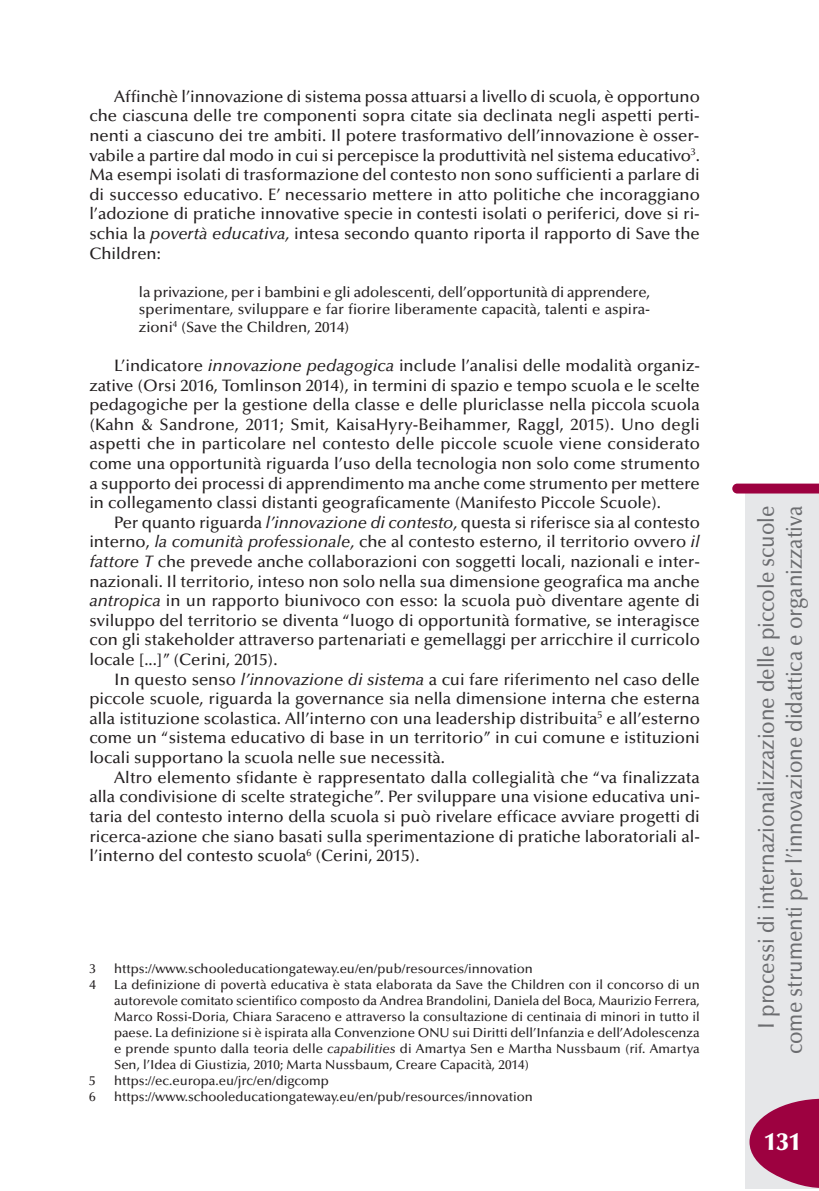
<style>
.page{position:relative;width:819px;height:1191px;background:#fff}
.page>*{position:absolute;margin:0;border:0;box-sizing:border-box;transform-origin:0 0}
.t1{font:900 24.5px "Optima";color:#fff}
.t2{font:500 22.75px/28px "Optima";color:#6c6d70;text-align:right;scale:.9 1}
.t3{font:500 16.62px/19.6px "Optima";color:#231f20;text-align:justify}
.t4{font:500 14.88px/17.8px "Optima";color:#231f20;text-align:justify}
.t5{font:500 13.12px/16.1px "Optima";color:#231f20;text-align:justify}
.s1{font-style:italic}
</style>
<div class="page">
<div style="left:745px;top:491px;width:74px;height:697px;background:#e6e7e9"></div>
<svg style="left:732px;top:483px;width:87px;height:10px"></svg>
<svg style="left:749px;top:1098px;width:70px;height:90px"></svg>
<p class="t3" style="left:89px;top:88px;width:612px;text-indent:25px">Affinchè l’innovazione di sistema possa attuarsi a livello di scuola, è opportuno che ciascuna delle tre componenti sopra citate sia declinata negli aspetti perti&shy;nenti a ciascuno dei tre ambiti. Il potere trasformativo dell’innovazione è osser&shy;vabile a partire dal modo in cui si percepisce la produttività nel sistema educativo<sup>3</sup>.<br>Ma esempi isolati di trasformazione del contesto non sono sufficienti a parlare di di successo educativo. E’ necessario mettere in atto politiche che incoraggiano l’adozione di pratiche innovative specie in contesti isolati o periferici, dove si ri&shy;schia la <span class="s1">povertà educativa,</span> intesa secondo quanto riporta il rapporto di Save the Children:</p>
<p class="t4" style="left:139px;top:284px;width:512px">la privazione, per i bambini e gli adolescenti, dell’opportunità di apprendere, sperimentare, sviluppare e far fiorire liberamente capacità, talenti e aspira&shy;zioni<sup>4</sup> (Save the Children, 2014)</p>
<p class="t3" style="left:89px;top:357px;width:612px;text-indent:25px">L’indicatore <span class="s1">innovazione pedagogica</span> include l’analisi delle modalità organiz&shy;zative (Orsi 2016, Tomlinson 2014), in termini di spazio e tempo scuola e le scelte pedagogiche per la gestione della classe e delle pluriclasse nella piccola scuola (Kahn &amp; Sandrone, 2011; Smit, KaisaHyry-Beihammer, Raggl, 2015). Uno degli aspetti che in particolare nel contesto delle piccole scuole viene considerato come una opportunità riguarda l’uso della tecnologia non solo come strumento a supporto dei processi di apprendimento ma anche come strumento per mettere in collegamento classi distanti geograficamente (Manifesto Piccole Scuole).</p>
<p class="t3" style="left:89px;top:514px;width:612px;text-indent:25px">Per quanto riguarda <span class="s1">l’innovazione di contesto,</span> questa si riferisce sia al contesto interno, <span class="s1">la comunità professionale,</span> che al contesto esterno, il territorio ovvero <span class="s1">il fattore T</span> che prevede anche collaborazioni con soggetti locali, nazionali e inter&shy;nazionali. Il territorio, inteso non solo nella sua dimensione geografica ma anche <span class="s1">antropica</span> in un rapporto biunivoco con esso: la scuola può diventare agente di sviluppo del territorio se diventa “luogo di opportunità formative, se interagisce con gli stakeholder attraverso partenariati e gemellaggi per arricchire il curricolo locale [...]” (Cerini, 2015).</p>
<p class="t3" style="left:89px;top:671px;width:612px;text-indent:25px">In questo senso <span class="s1">l’innovazione di sistema</span> a cui fare riferimento nel caso delle piccole scuole, riguarda la governance sia nella dimensione interna che esterna alla istituzione scolastica. All’interno con una leadership distribuita<sup>5</sup> e all’esterno come un “sistema educativo di base in un territorio” in cui comune e istituzioni locali supportano la scuola nelle sue necessità.</p>
<p class="t3" style="left:89px;top:769px;width:612px;text-indent:25px">Altro elemento sfidante è rappresentato dalla collegialità che “va finalizzata alla condivisione di scelte strategiche”. Per sviluppare una visione educativa uni&shy;taria del contesto interno della scuola si può rivelare efficace avviare progetti di ricerca-azione che siano basati sulla sperimentazione di pratiche laboratoriali al&shy;l’interno del contesto scuola<sup>6</sup> (Cerini, 2015).</p>
<p class="t5" style="left:89px;top:961px;width:8px">3</p>
<p class="t5" style="left:114px;top:961px;width:420px">https://www.schooleducationgateway.eu/en/pub/resources/innovation</p>
<p class="t5" style="left:89px;top:977px;width:8px">4</p>
<p class="t5" style="left:114px;top:977px;width:587px">La definizione di povertà educativa è stata elaborata da Save the Children con il concorso di un autorevole comitato scientifico composto da Andrea Brandolini, Daniela del Boca, Maurizio Ferrera, Marco Rossi-Doria, Chiara Saraceno e attraverso la consultazione di centinaia di minori in tutto il paese. La definizione si è ispirata alla Convenzione ONU sui Diritti dell’Infanzia e dell’Adolescenza e prende spunto dalla teoria delle <span class="s1">capabilities</span> di Amartya Sen e Martha Nussbaum (rif. Amartya Sen, l’Idea di Giustizia, 2010; Marta Nussbaum, Creare Capacità, 2014)</p>
<p class="t5" style="left:89px;top:1073px;width:8px">5</p>
<p class="t5" style="left:114px;top:1073px;width:216px">https://ec.europa.eu/jrc/en/digcomp</p>
<p class="t5" style="left:89px;top:1089px;width:8px">6</p>
<p class="t5" style="left:114px;top:1089px;width:420px">https://www.schooleducationgateway.eu/en/pub/resources/innovation</p>
<h2 class="t2" style="left:754px;top:1054px;width:611px;rotate:-90deg">I processi di internazionalizzazione delle piccole scuole come strumenti per l’innovazione didattica e organizzativa</h2>
<h1 class="t1" style="left:764px;top:1131px;width:38px">131</h1>
</div>
